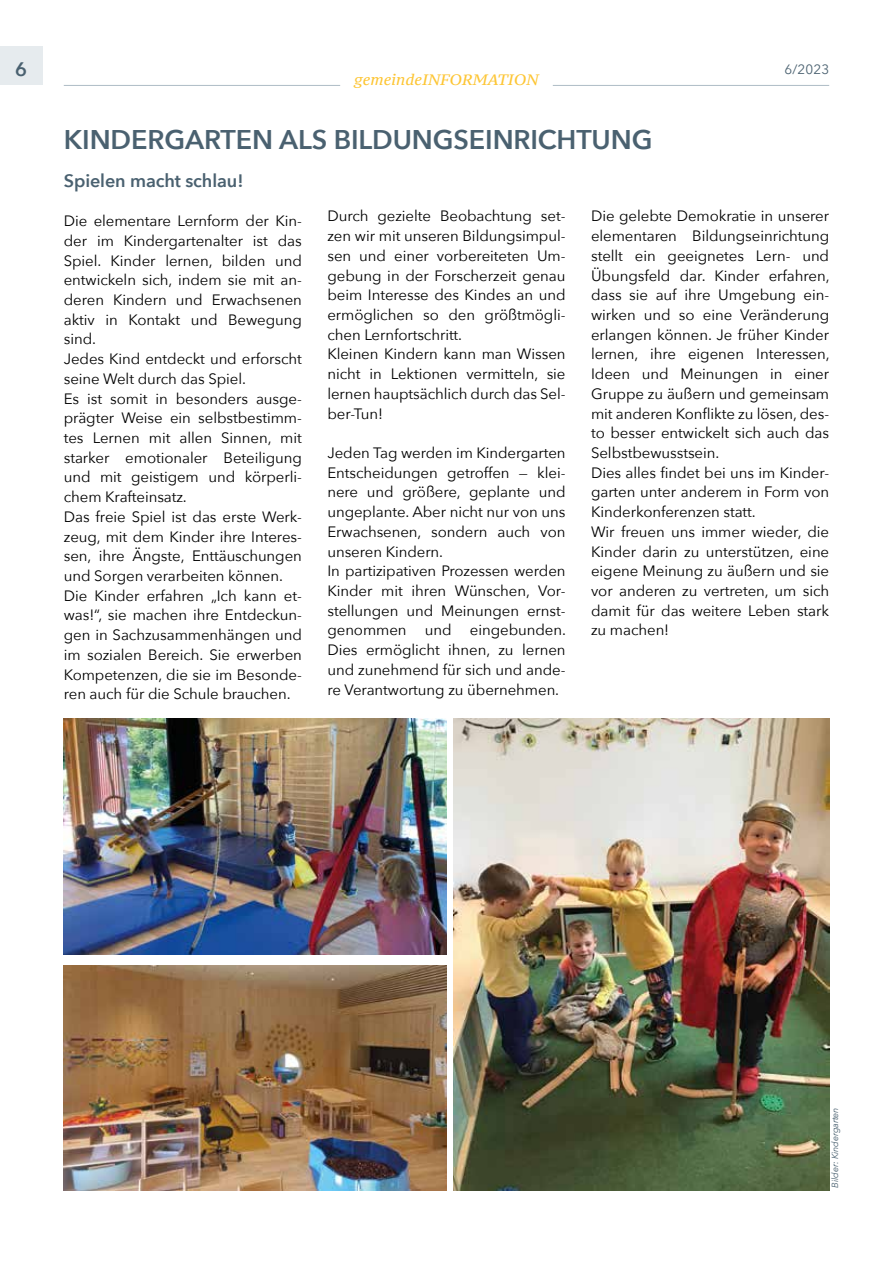
<style>
.page{position:relative;width:893px;height:1263px;background:#fff}
.page>*{position:absolute;margin:0;border:0;box-sizing:border-box;transform-origin:0 0}
.t1{font:600 27px "Avenir Next";letter-spacing:-.005em;color:#4a6170}
.t2{font:600 19.5px "Avenir Next";color:#4a6170}
.t3{font:600 18px "Avenir Next";letter-spacing:-.005em;color:#4a6170}
.t4{font:15px/19.6px "Avenir Next";letter-spacing:-.005em;color:#000}
.t5{font:italic 15px "PT Serif Caption";letter-spacing:.01em;color:#fdc533}
.t6{font:13.5px "Avenir Next";color:#4a6170}
.t7{font:italic 9px "Avenir Next";letter-spacing:-.01em;color:#4a6170}
</style>
<div class="page">
<hr style="left:64px;top:85px;width:276px;height:1px;background:#aebcc5">
<hr style="left:553px;top:85px;width:276px;height:1px;background:#aebcc5">
<div style="left:0;top:47px;width:43px;height:38px;background:#e6ebee"></div>
<img style="left:454px;top:719px;width:375px;height:472px">
<img style="left:64px;top:719px;width:382px;height:236px">
<img style="left:64px;top:965px;width:382px;height:225px">
<h2 class="t2" style="left:15px;top:53px;width:13px">6</h2>
<p class="t6" style="left:784px;top:58px;width:46px">6/2023</p>
<p class="t5" style="left:354px;top:70px;width:186px">gemeindeINFORMATION</p>
<h1 class="t1" style="left:64px;top:116px;width:590px">KINDERGARTEN ALS BILDUNGSEINRICHTUNG</h1>
<p class="t3" style="left:64px;top:165px;width:181px">Spielen macht schlau!</p>
<p class="t4" style="left:64px;top:210px;width:240px">Die elementare Lernform der Kin&shy;der im Kindergartenalter ist das<br>Spiel. Kinder lernen, bilden und entwickeln sich, indem sie mit an&shy;deren Kindern und Erwachsenen aktiv in Kontakt und Bewegung sind.<br>Jedes Kind entdeckt und erforscht seine Welt durch das Spiel.<br>Es ist somit in besonders ausge&shy;prägter Weise ein selbstbestimm&shy;tes Lernen mit allen Sinnen, mit starker emotionaler Beteiligung und mit geistigem und körperli&shy;chem Krafteinsatz.<br>Das freie Spiel ist das erste Werk&shy;zeug, mit dem Kinder ihre Interes&shy;sen, ihre Ängste, Enttäuschungen und Sorgen verarbeiten können.<br>Die Kinder erfahren „Ich kann et&shy;was!“, sie machen ihre Entdeckun&shy;gen in Sachzusammenhängen und im sozialen Bereich. Sie erwerben<br>Kompetenzen, die sie im Besonde&shy;ren auch für die Schule brauchen.</p>
<p class="t4" style="left:327px;top:206px;width:240px">Durch gezielte Beobachtung set&shy;zen wir mit unseren Bildungsimpul&shy;sen und einer vorbereiteten Um&shy;gebung in der Forscherzeit genau beim Interesse des Kindes an und ermöglichen so den größtmögli&shy;chen Lernfortschritt.<br>Kleinen Kindern kann man Wissen nicht in Lektionen vermitteln, sie lernen hauptsächlich durch das Sel&shy;ber-Tun!</p>
<p class="t4" style="left:591px;top:206px;width:240px">Die gelebte Demokratie in unserer elementaren Bildungseinrichtung stellt ein geeignetes Lern- und<br>Übungsfeld dar. Kinder erfahren, dass sie auf ihre Umgebung ein&shy;wirken und so eine Veränderung erlangen können. Je früher Kinder lernen, ihre eigenen Interessen,<br>Ideen und Meinungen in einer<br>Gruppe zu äußern und gemeinsam mit anderen Konflikte zu lösen, des&shy;to besser entwickelt sich auch das<br>Selbstbewusstsein.<br>Dies alles findet bei uns im Kinder&shy;garten unter anderem in Form von<br>Kinderkonferenzen statt.<br>Wir freuen uns immer wieder, die<br>Kinder darin zu unterstützen, eine eigene Meinung zu äußern und sie vor anderen zu vertreten, um sich damit für das weitere Leben stark zu machen!</p>
<p class="t4" style="left:327px;top:442px;width:240px">Jeden Tag werden im Kindergarten<br>Entscheidungen getroffen — klei&shy;nere und größere, geplante und ungeplante. Aber nicht nur von uns<br>Erwachsenen, sondern auch von unseren Kindern.<br>In partizipativen Prozessen werden<br>Kinder mit ihren Wünschen, Vor&shy;stellungen und Meinungen ernst&shy;genommen und eingebunden.<br>Dies ermöglicht ihnen, zu lernen und zunehmend für sich und ande&shy;re Verantwortung zu übernehmen.</p>
<p class="t7" style="left:827px;top:1187px;width:82px;rotate:-90deg">Bilder: Kindergarten</p>
</div>
